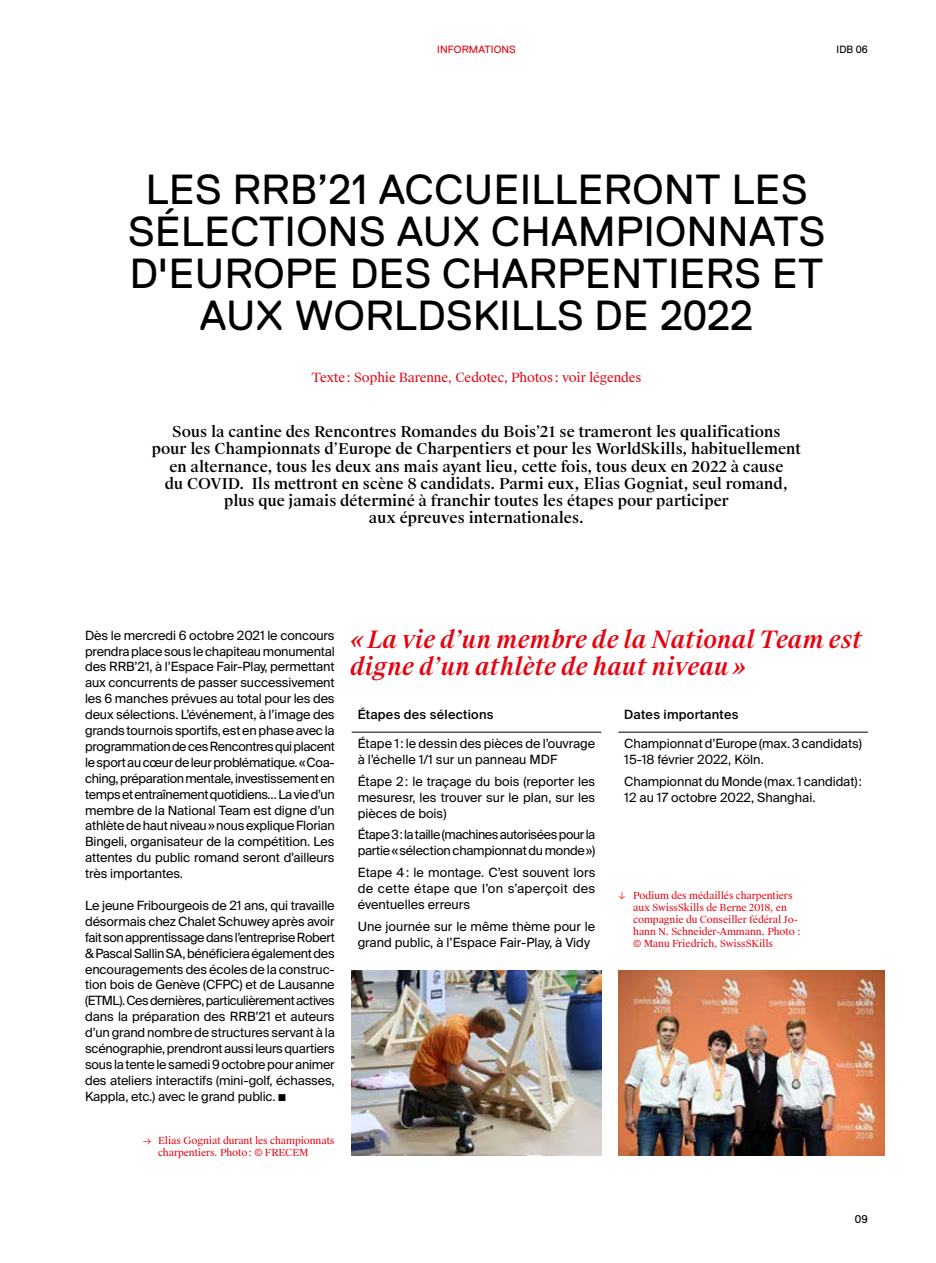
<style>
.page{position:relative;width:936px;height:1263px;background:#fff}
.page>*{position:absolute;margin:0;border:0;box-sizing:border-box;transform-origin:0 0}
.t1{font:42px/42px "Replica Pro";letter-spacing:.01em;color:#000;text-align:center}
.t2{font:italic 500 24px/27px "Suisse Works";color:#e30613}
.t3{font:500 15px/17.2px "Suisse Works";color:#000;text-align:center}
.t4{font:12.75px/15.9px "Suisse Intl";letter-spacing:-.005em;color:#000}
.t5{font:12.75px "Suisse Works";letter-spacing:-.01em;color:#e30613}
.t6{font:500 12.75px "Suisse Intl";letter-spacing:.02em;color:#000}
.t7{font:11.25px "Replica Pro";color:#000}
.t8{font:10.5px "Replica Pro";letter-spacing:.01em;color:#e30613}
.t9{font:10.5px "Replica Pro";color:#000}
.t10{font:9.75px/12px "Suisse Works";letter-spacing:-.01em;color:#e30613}
</style>
<div class="page">
<hr style="left:351px;top:732px;width:250px;height:1px;background:#000">
<hr style="left:618px;top:732px;width:249px;height:1px;background:#000">
<img style="left:351px;top:970px;width:250px;height:186px">
<img style="left:618px;top:970px;width:266px;height:186px">
<p class="t8" style="left:437px;top:44px;width:80px">INFORMATIONS</p>
<p class="t9" style="left:836px;top:44px;width:33px">IDB 06</p>
<h1 class="t1" style="left:128px;top:169px;width:698px">LES RRB’21 ACCUEILLERONT LES<br>SÉLECTIONS AUX CHAMPIONNATS<br>D'EUROPE DES CHARPENTIERS ET<br>AUX WORLDSKILLS DE 2022</h1>
<p class="t5" style="left:311px;top:370px;width:331px">Texte: Sophie Barenne, Cedotec, Photos: voir légendes</p>
<p class="t3" style="left:152px;top:424px;width:650px">Sous la cantine des Rencontres Romandes du Bois’21 se trameront les qualifications<br>pour les Championnats d’Europe de Charpentiers et pour les WorldSkills, habituellement en alternance, tous les deux ans mais ayant lieu, cette fois, tous deux en 2022 à cause<br>du COVID. Ils mettront en scène 8 candidats. Parmi eux, Elias Gogniat, seul romand, plus que jamais déterminé à franchir toutes les étapes pour participer<br>aux épreuves internationales.</p>
<h2 class="t2" style="left:350px;top:627px;width:513px">«La vie d’un membre de la National Team est digne d’un athlète de haut niveau»</h2>
<p class="t4" style="left:85px;top:627px;width:251px;text-align:justify">Dès le mercredi 6 octobre 2021 le concours prendra place sous le chapiteau monumental des RRB’21, à l’Espace Fair-Play, permettant aux concurrents de passer successivement les 6 manches prévues au total pour les des deux sélections. L’événement, à l’image des grands tournois sportifs, est en phase avec la programmation de ces Rencontres qui placent le sport au cœur de leur problématique. «Coa&shy;ching, préparation mentale, investissement en temps et entraînement quotidiens… La vie d’un membre de la National Team est digne d’un athlète de haut niveau» nous explique Florian Bingeli, organisateur de la compétition. Les attentes du public romand seront d’ailleurs très importantes.</p>
<p class="t4" style="left:85px;top:897px;width:251px;text-align:justify">Le jeune Fribourgeois de 21 ans, qui travaille désormais chez Chalet Schuwey après avoir fait son apprentissage dans l’entreprise Robert &amp; Pascal Sallin SA, bénéficiera également des encouragements des écoles de la construc&shy;tion bois de Genève (CFPC) et de Lausanne (ETML). Ces dernières, particulièrement actives dans la préparation des RRB’21 et auteurs d’un grand nombre de structures servant à la scénographie, prendront aussi leurs quartiers sous la tente le samedi 9 octobre pour animer des ateliers interactifs (mini-golf, échasses, Kappla, etc.) avec le grand public. ■</p>
<p class="t10" style="left:633px;top:890px;width:169px;text-indent:-15px">↓ Podium des médaillés charpentiers aux SwissSkills de Berne 2018, en compagnie du Conseiller fédéral Jo&shy;hann N. Schneider-Ammann. Photo : © Manu Friedrich, SwissSKills</p>
<p class="t10" style="left:158px;top:1135px;width:178px;text-indent:-15px">→ Elias Gogniat durant les championnats charpentiers. Photo: © FRECEM</p>
<p class="t6" style="left:357px;top:707px;width:137px">Étapes des sélections</p>
<p class="t4" style="left:357px;top:736px;width:239px">Étape 1: le dessin des pièces de l’ouvrage à l’échelle 1/1 sur un panneau MDF</p>
<p class="t4" style="left:357px;top:773px;width:239px;text-align:justify">Étape 2: le traçage du bois (reporter les mesuresr, les trouver sur le plan, sur les pièces de bois)</p>
<p class="t4" style="left:357px;top:827px;width:239px">Étape 3: la taille (machines autorisées pour la partie «sélection championnat du monde»)</p>
<p class="t4" style="left:357px;top:865px;width:239px;text-align:justify">Etape 4: le montage. C’est souvent lors de cette étape que l’on s’aperçoit des éventuelles erreurs</p>
<p class="t4" style="left:357px;top:918px;width:239px">Une journée sur le même thème pour le grand public, à l’Espace Fair-Play, à Vidy</p>
<p class="t6" style="left:624px;top:707px;width:116px">Dates importantes</p>
<p class="t4" style="left:624px;top:736px;width:239px">Championnat d’Europe (max. 3 candidats)<br>15-18 février 2022, Köln.</p>
<p class="t4" style="left:624px;top:773px;width:239px">Championnat du Monde (max. 1 candidat):<br>12 au 17 octobre 2022, Shanghai.</p>
<p class="t7" style="left:854px;top:1212px;width:14px">09</p>
</div>
